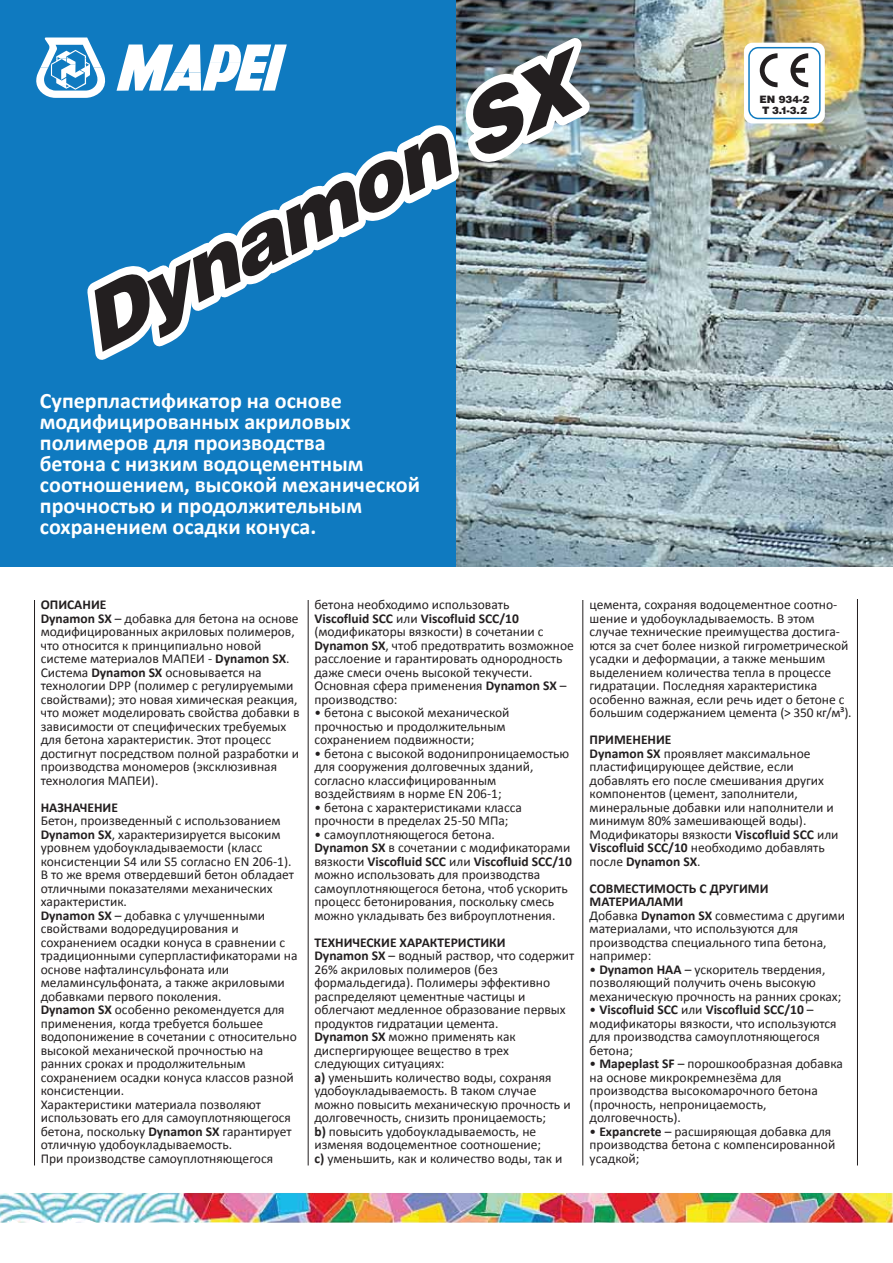
<style>
.page{position:relative;width:893px;height:1263px;background:#fff}
.page>*{position:absolute;margin:0;border:0;box-sizing:border-box;transform-origin:0 0}
.t1{font:italic 900 80.85px "Helvetica";color:#231f20}
.t2{font:700 22.05px/21px "Calibri";color:#fff}
.t3{font:13.5px/13.5px "Calibri";color:#231f20}
.t4{font:700 13.5px "Calibri";color:#231f20}
.t5{font:900 10.2px/10.5px "Helvetica";color:#231f20}
.s1{font-weight:700}
</style>
<div class="page">
<hr style="left:34px;top:600px;width:1px;height:566px;background:#231f20">
<hr style="left:308px;top:600px;width:1px;height:566px;background:#231f20">
<hr style="left:582px;top:600px;width:1px;height:566px;background:#231f20">
<hr style="left:857px;top:599px;width:1px;height:567px;background:#231f20">
<img style="left:0;top:1193px;width:892px;height:30px">
<img style="left:456px;top:0;width:436px;height:566px">
<div style="left:0;top:0;width:456px;height:566px;background:#0f7ac0"></div>
<svg style="left:36px;top:16px;width:590px;height:359px"></svg>
<svg style="left:744px;top:43px;width:80px;height:80px"></svg>
<svg style="left:748px;top:47px;width:72px;height:72px"></svg>
<h1 class="t1" style="left:61px;top:281px;width:546px;rotate:-27deg">Dynamon SX</h1>
<h2 class="t2" style="left:40px;top:390px;width:381px">Суперпластификатор на основе модифицированных акриловых полимеров для производства<br>бетона с низким водоцементным соотношением, высокой механической прочностью и продолжительным сохранением осадки конуса.</h2>
<p class="t5" style="left:759px;top:94px;width:51px">EN 934-2<br>T 3.1-3.2</p>
<p class="t3" style="left:41px;top:598px;width:260px"><span class="s1">ОПИСАНИЕ<br>Dynamon SX</span> – добавка для бетона на основе модифицированных акриловых полимеров, что относится к принципиально новой системе материалов МАПЕИ - <span class="s1">Dynamon SX</span>.<br>Система <span class="s1">Dynamon SX</span> основывается на технологии DPP (полимер с регулируемыми свойствами); это новая химическая реакция, что может моделировать свойства добавки в зависимости от специфических требуемых для бетона характеристик. Этот процесс достигнут посредством полной разработки и производства мономеров (эксклюзивная технология МАПЕИ).</p>
<p class="t4" style="left:41px;top:798px;width:79px">НАЗНАЧЕНИЕ</p>
<p class="t3" style="left:41px;top:814px;width:258px">Бетон, произведенный с использованием <span class="s1">Dynamon SX</span>, характеризируется высоким уровнем удобоукладываемости (класс консистенции S4 или S5 согласно EN 206-1).<br>В то же время отвердевший бетон обладает отличными показателями механических характеристик.<br><span class="s1">Dynamon SX</span> – добавка с улучшенными свойствами водоредуцирования и сохранением осадки конуса в сравнении с традиционными суперпластификаторами на основе нафталинсульфоната или меламинсульфоната, а также акриловыми добавками первого поколения.<br><span class="s1">Dynamon SX</span> особенно рекомендуется для применения, когда требуется большее водопонижение в сочетании с относительно высокой механической прочностью на ранних сроках и продолжительным сохранением осадки конуса классов разной консистенции.<br>Характеристики материала позволяют использовать его для самоуплотняющегося бетона, поскольку <span class="s1">Dynamon SX</span> гарантирует отличную удобоукладываемость.<br>При производстве самоуплотняющегося</p>
<p class="t3" style="left:314px;top:598px;width:261px">бетона необходимо использовать<br><span class="s1">Viscofluid SCC</span> или <span class="s1">Viscofluid SCC/10 </span>(модификаторы вязкости) в сочетании с <span class="s1">Dynamon SX</span>, чтоб предотвратить возможное расслоение и гарантировать однородность даже смеси очень высокой текучести.<br>Основная сфера применения <span class="s1">Dynamon SX</span> – производство:</p>
<p class="t3" style="left:314px;top:706px;width:196px">• бетона с высокой механической прочностью и продолжительным сохранением подвижности;</p>
<p class="t3" style="left:314px;top:747px;width:256px">• бетона с высокой водонипроницаемостью для сооружения долговечных зданий, согласно классифицированным воздействиям в норме EN 206-1;</p>
<p class="t3" style="left:314px;top:801px;width:209px">• бетона c характеристиками класса прочности в пределах 25-50 МПа;</p>
<p class="t3" style="left:314px;top:828px;width:259px">• самоуплотняющегося бетона.<br><span class="s1">Dynamon SX</span> в сочетании с модификаторами вязкости <span class="s1">Viscofluid SCC</span> или <span class="s1">Viscofluid SCC/10 </span>можно использовать для производства самоуплотняющегося бетона, чтоб ускорить процесс бетонирования, поскольку смесь можно укладывать без виброуплотнения.</p>
<p class="t3" style="left:314px;top:936px;width:261px"><span class="s1">ТЕХНИЧЕСКИЕ ХАРАКТЕРИСТИКИ<br>Dynamon SX</span> – водный раствор, что содержит 26% акриловых полимеров (без формальдегида). Полимеры эффективно распределяют цементные частицы и облегчают медленное образование первых продуктов гидратации цемента.<br><span class="s1">Dynamon SX</span> можно применять как диспергирующее вещество в трех следующих ситуациях:<br><span class="s1">а)</span> уменьшить количество воды, сохраняя удобоукладываемость. В таком случае можно повысить механическую прочность и долговечность, снизить проницаемость;<br><span class="s1">b)</span> повысить удобоукладываемость, не изменяя водоцементное соотношение;<br><span class="s1">c)</span> уменьшить, как и количество воды, так и</p>
<p class="t3" style="left:589px;top:598px;width:263px">цемента, сохраняя водоцементное соотно&shy;шение и удобоукладываемость. В этом случае технические преимущества достига&shy;ются за счет более низкой гигрометрической усадки и деформации, а также меньшим выделением количества тепла в процессе гидратации. Последняя характеристика особенно важная, если речь идет о бетоне с большим содержанием цемента (&gt; 350 кг/м³).</p>
<p class="t3" style="left:589px;top:733px;width:250px"><span class="s1">ПРИМЕНЕНИЕ<br>Dynamon SX</span> проявляет максимальное пластифицирующее действие, если добавлять его после смешивания других компонентов (цемент, заполнители, минеральные добавки или наполнители и минимум 80% замешивающей воды).<br>Модификаторы вязкости <span class="s1">Viscofluid SCC</span> или <span class="s1">Viscofluid SCC/10</span> необходимо добавлять после <span class="s1">Dynamon SX</span>.</p>
<p class="t3" style="left:589px;top:882px;width:257px"><span class="s1">СОВМЕСТИМОСТЬ С ДРУГИМИ<br>МАТЕРИАЛАМИ<br></span>Добавка <span class="s1">Dynamon SX</span> совместима с другими материалами, что используются для производства специального типа бетона, например:</p>
<p class="t3" style="left:589px;top:963px;width:253px">• <span class="s1">Dynamon HAA</span> – ускоритель твердения, позволяющий получить очень высокую механическую прочность на ранних сроках;</p>
<p class="t3" style="left:589px;top:1003px;width:248px">• <span class="s1">Viscofluid SCC</span> или <span class="s1">Viscofluid SCC/10</span> – модификаторы вязкости, что используются для производства самоуплотняющегося бетона;</p>
<p class="t3" style="left:589px;top:1057px;width:255px">• <span class="s1">Mapeplast SF</span> – порошкообразная добавка на основе микрокремнезёма для производства высокомарочного бетона (прочность, непроницаемость, долговечность).</p>
<p class="t3" style="left:589px;top:1125px;width:247px">• <span class="s1">Expancrete</span> – расширяющая добавка для производства бетона с компенсированной усадкой;</p>
</div>
